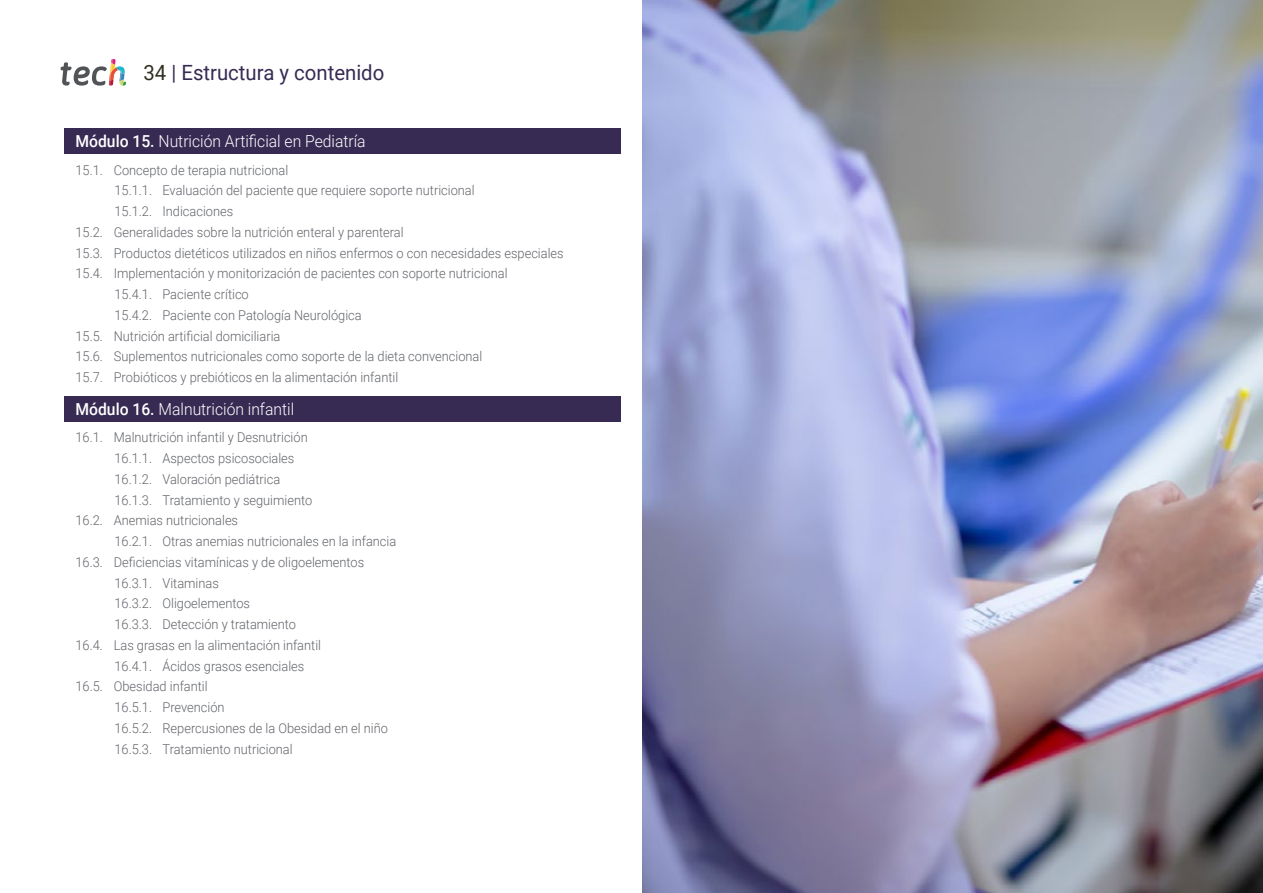
<style>
.page{position:relative;width:1263px;height:893px;background:#fff}
.page>*{position:absolute;margin:0;border:0;box-sizing:border-box;transform-origin:0 0}
.t1{font:21px "Roboto";color:#372b54}
.t2{font:300 16.5px "Roboto";color:#fff;scale:.95 1}
.t3{font:300 13.5px "Roboto";color:#61646a;scale:.95 1}
.s1{color:#312e20}
.s2{font-weight:500}
</style>
<div class="page">
<div style="left:64px;top:129px;width:557px;height:25px;background:#372b54"></div>
<div style="left:64px;top:396px;width:557px;height:25px;background:#372b54"></div>
<img style="left:642px;top:0;width:621px;height:893px">
<svg style="left:61px;top:59px;width:65px;height:27px"></svg>
<h1 class="t1" style="left:144px;top:57px;width:242px"><span class="s1">34</span> | Estructura y contenido</h1>
<p class="t2" style="left:75px;top:130px;width:307px"><span class="s2">Módulo 15.</span> Nutrición Artificial en Pediatría</p>
<p class="t3" style="left:75px;top:160px;width:226px">15.1. Concepto de terapia nutricional</p>
<p class="t3" style="left:114px;top:181px;width:381px">15.1.1. Evaluación del paciente que requiere soporte nutricional</p>
<p class="t3" style="left:114px;top:202px;width:127px">15.1.2. Indicaciones</p>
<p class="t3" style="left:75px;top:222px;width:347px">15.2. Generalidades sobre la nutrición enteral y parenteral</p>
<p class="t3" style="left:75px;top:243px;width:515px">15.3. Productos dietéticos utilizados en niños enfermos o con necesidades especiales</p>
<p class="t3" style="left:75px;top:264px;width:456px">15.4. Implementación y monitorización de pacientes con soporte nutricional</p>
<p class="t3" style="left:114px;top:285px;width:143px">15.4.1. Paciente crítico</p>
<p class="t3" style="left:114px;top:305px;width:262px">15.4.2. Paciente con Patología Neurológica</p>
<p class="t3" style="left:75px;top:326px;width:217px">15.5. Nutrición artificial domiciliaria</p>
<p class="t3" style="left:75px;top:347px;width:430px">15.6. Suplementos nutricionales como soporte de la dieta convencional</p>
<p class="t3" style="left:75px;top:368px;width:341px">15.7. Probióticos y prebióticos en la alimentación infantil</p>
<p class="t2" style="left:75px;top:398px;width:232px"><span class="s2">Módulo 16.</span> Malnutrición infantil</p>
<p class="t3" style="left:75px;top:428px;width:246px">16.1. Malnutrición infantil y Desnutrición</p>
<p class="t3" style="left:114px;top:449px;width:191px">16.1.1. Aspectos psicosociales</p>
<p class="t3" style="left:114px;top:470px;width:176px">16.1.2. Valoración pediátrica</p>
<p class="t3" style="left:114px;top:490px;width:210px">16.1.3. Tratamiento y seguimiento</p>
<p class="t3" style="left:75px;top:511px;width:173px">16.2. Anemias nutricionales</p>
<p class="t3" style="left:114px;top:532px;width:298px">16.2.1. Otras anemias nutricionales en la infancia</p>
<p class="t3" style="left:75px;top:553px;width:305px">16.3. Deficiencias vitamínicas y de oligoelementos</p>
<p class="t3" style="left:114px;top:573px;width:111px">16.3.1. Vitaminas</p>
<p class="t3" style="left:114px;top:594px;width:144px">16.3.2. Oligoelementos</p>
<p class="t3" style="left:114px;top:615px;width:193px">16.3.3. Detección y tratamiento</p>
<p class="t3" style="left:75px;top:636px;width:260px">16.4. Las grasas en la alimentación infantil</p>
<p class="t3" style="left:114px;top:656px;width:201px">16.4.1. Ácidos grasos esenciales</p>
<p class="t3" style="left:75px;top:677px;width:141px">16.5. Obesidad infantil</p>
<p class="t3" style="left:114px;top:698px;width:117px">16.5.1. Prevención</p>
<p class="t3" style="left:114px;top:719px;width:289px">16.5.2. Repercusiones de la Obesidad en el niño</p>
<p class="t3" style="left:114px;top:739px;width:189px">16.5.3. Tratamiento nutricional</p>
</div>
